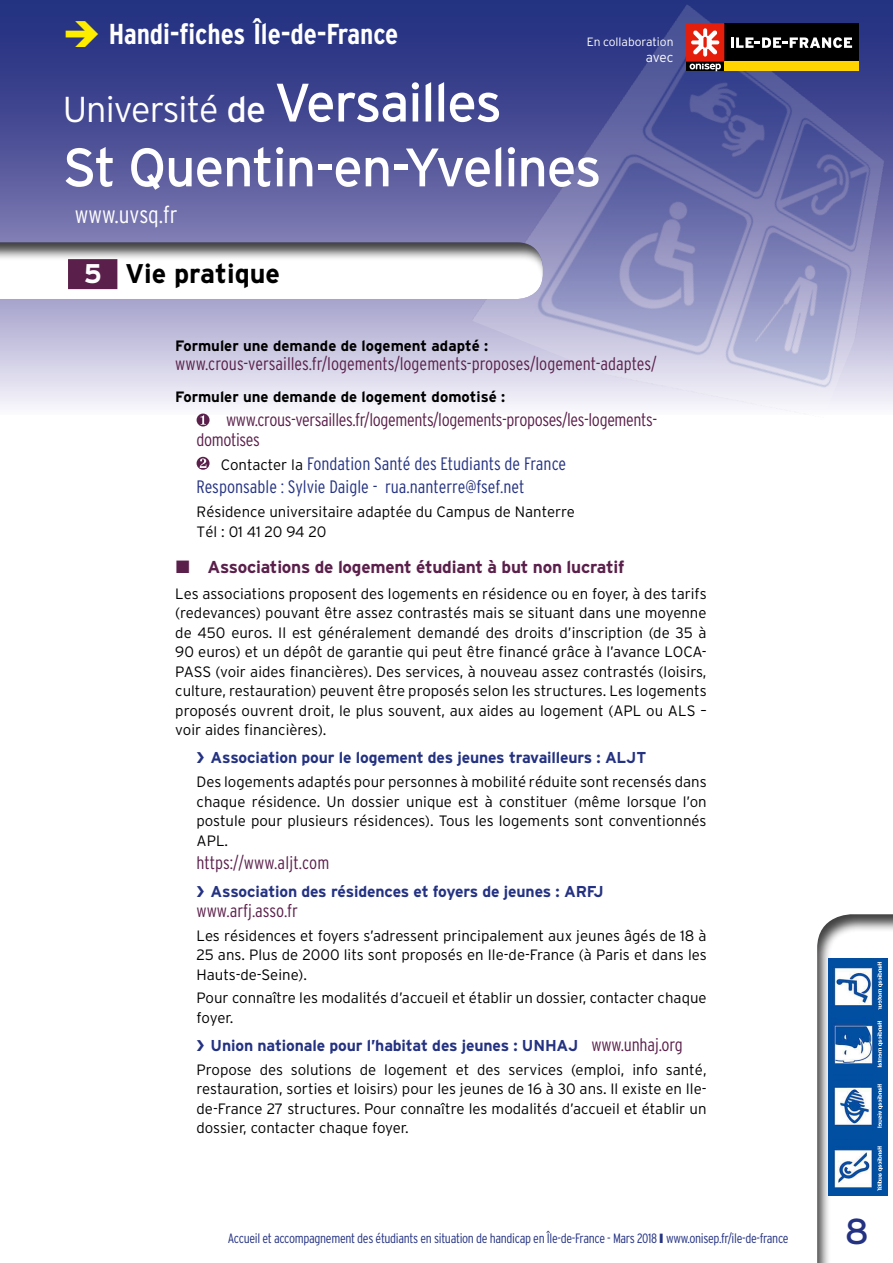
<style>
.page{position:relative;width:893px;height:1263px;background:#fff}
.page>*{position:absolute;margin:0;border:0;box-sizing:border-box;transform-origin:0 0}
.t1{font:54px "Interstate";letter-spacing:-.025em;color:#fff}
.t2{font:300 36px "Interstate";letter-spacing:-.025em;color:#fff}
.t3{font:36px "Interstate";color:#243282}
.t4{font:700 condensed 28.8px "Interstate";letter-spacing:-.005em;color:#fff}
.t5{font:700 27px "Interstate";color:#000}
.t6{font:300 condensed 24px "Interstate";color:#fff}
.t7{font:300 condensed 18px/19.5px "Interstate";letter-spacing:-.005em;color:#5a1f4a}
.t8{font:300 condensed 18px/23.7px "Interstate";color:#243282}
.t9{font:700 17.25px "Interstate";letter-spacing:-.015em;color:#5a1f4a}
.t10{font:700 15.75px "Interstate";letter-spacing:-.01em;color:#243282}
.t11{font:300 15px/19.5px "Interstate";color:#000;text-align:justify}
.t12{font:700 15px "Interstate";color:#000}
.t13{font:300 condensed 13.5px "Interstate";letter-spacing:-.025em;color:#243282}
.t14{font:300 13.5px "Interstate";color:#fff}
.t15{font:300 12px "Interstate";color:#fff}
.s1{color:#ffed00}
.s2{font-weight:400}
.s3{font-weight:400;font-size:54px}
.s4{color:#fff}
.s5{font-stretch:normal;font-size:15px;color:#000}
.s6{font-weight:300;font-stretch:condensed;font-size:18px;color:#5a1f4a}
</style>
<div class="page">
<svg style="left:0;top:0;width:466px;height:414px;background:#7477ae"></svg>
<img style="left:466px;top:0;width:427px;height:412px">
<div style="left:817px;top:912px;width:76px;height:351px;background:#000;opacity:.75"></div>
<div style="left:0;top:240px;width:544px;height:60px;background:#000;opacity:.75"></div>
<div style="left:68px;top:259px;width:49px;height:30px;background:#5a1f4a"></div>
<svg style="left:686px;top:62px;width:38px;height:9px"></svg>
<div style="left:724px;top:23px;width:134px;height:39px;background:#000"></div>
<div style="left:724px;top:62px;width:134px;height:9px;background:#ffd400"></div>
<div style="left:686px;top:23px;width:38px;height:39px;background:#e41e0a"></div>
<svg style="left:691px;top:28px;width:28px;height:29px"></svg>
<svg style="left:690px;top:64px;width:31px;height:7px"></svg>
<svg style="left:731px;top:37px;width:121px;height:11px"></svg>
<img style="left:829px;top:958px;width:58px;height:237px">
<svg style="left:197px;top:414px;width:13px;height:12px"></svg>
<svg style="left:197px;top:457px;width:13px;height:13px"></svg>
<h3 class="t4" style="left:63px;top:16px;width:337px"><span class="s1">➔</span> Handi-fiches Île-de-France</h3>
<p class="t15" style="left:587px;top:34px;width:88px">En collaboration</p>
<p class="t14" style="left:646px;top:49px;width:29px">avec</p>
<h2 class="t2" style="left:63px;top:87px;width:441px">Université <span class="s2">de</span> <span class="s3">Versailles</span></h2>
<h1 class="t1" style="left:63px;top:134px;width:540px">St Quentin-en-Yvelines</h1>
<h3 class="t6" style="left:75px;top:200px;width:104px">www.uvsq.fr</h3>
<h3 class="t5" style="left:84px;top:257px;width:198px"><span class="s4">5</span> Vie pratique</h3>
<p class="t12" style="left:175px;top:336px;width:314px">Formuler une demande de logement adapté :</p>
<p class="t7" style="left:175px;top:354px;width:483px">www.crous-versailles.fr/logements/logements-proposes/logement-adaptes/</p>
<p class="t12" style="left:175px;top:388px;width:331px">Formuler une demande de logement domotisé :</p>
<p class="t7" style="left:197px;top:410px;width:462px;text-indent:29px">www.crous-versailles.fr/logements/logements-proposes/les-logements&shy;domotises</p>
<p class="t8" style="left:197px;top:451px;width:371px;text-indent:24px"><span class="s5">Contacter la</span> Fondation Santé des Etudiants de France<br>Responsable : Sylvie Daigle - rua.nanterre@fsef.net</p>
<p class="t11" style="left:197px;top:502px;width:380px">Résidence universitaire adaptée du Campus de Nanterre<br>Tél : 01 41 20 94 20</p>
<p class="t9" style="left:207px;top:556px;width:419px">Associations de logement étudiant à but non lucratif</p>
<p class="t11" style="left:175px;top:584px;width:533px">Les associations proposent des logements en résidence ou en foyer, à des tarifs (redevances) pouvant être assez contrastés mais se situant dans une moyenne de 450 euros. Il est généralement demandé des droits d’inscription (de 35 à 90 euros) et un dépôt de garantie qui peut être financé grâce à l’avance LOCA-PASS (voir aides financières). Des services, à nouveau assez contrastés (loisirs, culture, restauration) peuvent être proposés selon les structures. Les logements proposés ouvrent droit, le plus souvent, aux aides au logement (APL ou ALS – voir aides financières).</p>
<p class="t10" style="left:197px;top:748px;width:451px">❯ Association pour le logement des jeunes travailleurs : ALJT</p>
<p class="t11" style="left:197px;top:772px;width:512px">Des logements adaptés pour personnes à mobilité réduite sont recensés dans chaque résidence. Un dossier unique est à constituer (même lorsque l’on postule pour plusieurs résidences). Tous les logements sont conventionnés APL.</p>
<p class="t7" style="left:197px;top:853px;width:134px">https://www.aljt.com</p>
<p class="t10" style="left:197px;top:882px;width:409px">❯ Association des résidences et foyers de jeunes : ARFJ</p>
<p class="t7" style="left:197px;top:901px;width:103px">www.arfj.asso.fr</p>
<p class="t11" style="left:197px;top:925px;width:512px">Les résidences et foyers s’adressent principalement aux jeunes âgés de 18 à 25 ans. Plus de 2000 lits sont proposés en Ile-de-France (à Paris et dans les Hauts-de-Seine).</p>
<p class="t11" style="left:197px;top:988px;width:512px">Pour connaître les modalités d’accueil et établir un dossier, contacter chaque foyer.</p>
<p class="t10" style="left:197px;top:1036px;width:488px">❯ Union nationale pour l’habitat des jeunes : UNHAJ <span class="s6">www.unhaj.org</span></p>
<p class="t11" style="left:197px;top:1059px;width:512px">Propose des solutions de logement et des services (emploi, info santé, restauration, sorties et loisirs) pour les jeunes de 16 à 30 ans. Il existe en Ile&shy;de-France 27 structures. Pour connaître les modalités d’accueil et établir un dossier, contacter chaque foyer.</p>
<p class="t13" style="left:228px;top:1230px;width:562px">Accueil et accompagnement des étudiants en situation de handicap en Île-de-France - Mars 2018 ❙ www.onisep.fr/ile-de-france</p>
<h2 class="t3" style="left:845px;top:1209px;width:26px">8</h2>
</div>
